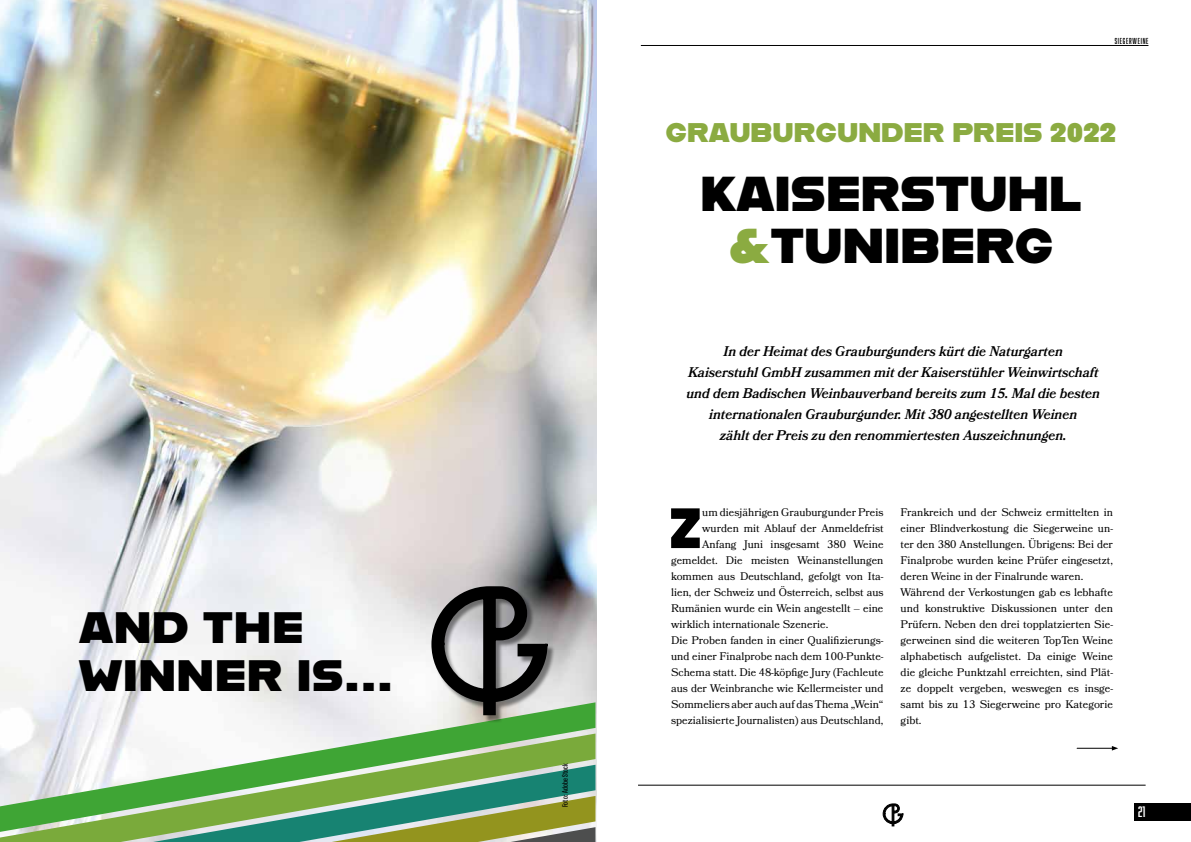
<style>
.page{position:relative;width:1191px;height:842px;background:#fff}
.page>*{position:absolute;margin:0;border:0;box-sizing:border-box;transform-origin:0 0}
.t1{font:56.7px "Alfarn";color:#000}
.t2{font:49px/52px "Alfarn";color:#000;text-align:center}
.t3{font:44px/48px "Alfarn";letter-spacing:.02em;color:#000}
.t4{font:27px "Alfarn";color:#8bab41}
.t5{font:italic 600 14px/21px "Bookmania";color:#000;text-align:center;scale:.95 1}
.t6{font:14px "Abolition";color:#fff}
.t7{font:11px/16px "Bookmania";color:#000}
.t8{font:500 8px "Antarctican Headline";letter-spacing:.02em;color:#000;scale:.95 1}
.t9{font:8px "Abolition";letter-spacing:.1em;color:#000;scale:.95 1}
.s1{color:#8bab41}
</style>
<div class="page">
<div style="left:1134px;top:803px;width:57px;height:18px;background:#000"></div>
<hr style="left:638px;top:785px;width:507px;height:1px;background:#000">
<svg style="left:882px;top:803px;width:21px;height:23px"></svg>
<hr style="left:641px;top:45px;width:507px;height:1px;background:#000">
<img style="left:0;top:0;width:597px;height:842px">
<svg style="left:0;top:701px;width:595px;height:31px;fill:#f1f1f3"></svg>
<svg style="left:0;top:732px;width:595px;height:110px"></svg>
<svg style="left:153px;top:764px;width:442px;height:78px;background:#70a668"></svg>
<div style="left:433px;top:587px;width:122px;height:136px;background:#000;opacity:.45"></div>
<svg style="left:430px;top:585px;width:119px;height:131px;background:#757575"></svg>
<hr style="left:1077px;top:748px;width:36px;height:1px;background:#000">
<svg style="left:1111px;top:746px;width:7px;height:4px"></svg>
<h3 class="t3" style="left:79px;top:601px;width:315px">AND THE<br>WINNER IS...</h3>
<p class="t8" style="left:559px;top:807px;width:48px;rotate:-90deg">Foto: Adobe Stock</p>
<p class="t9" style="left:1114px;top:36px;width:37px">SIEGERWEINE</p>
<h3 class="t4" style="left:665px;top:117px;width:452px">GRAUBURGUNDER PREIS 2022</h3>
<h2 class="t2" style="left:700px;top:166px;width:382px">KAISERSTUHL <span class="s1">&amp;</span>TUNIBERG</h2>
<p class="t5" style="left:686px;top:341px;width:437px">In der Heimat des Grauburgunders kürt die Naturgarten<br>Kaiserstuhl GmbH zusammen mit der Kaiserstühler Weinwirtschaft und dem Badischen Weinbauverband bereits zum 15. Mal die besten internationalen Grauburgunder. Mit 380 angestellten Weinen<br>zählt der Preis zu den renommiertesten Auszeichnungen.</p>
<h1 class="t1" style="left:669px;top:494px;width:33px">Z</h1>
<p class="t7" style="left:702px;top:504px;width:183px">um diesjährigen Grauburgunder Preis</p>
<p class="t7" style="left:702px;top:520px;width:183px">wurden mit Ablauf der Anmeldefrist</p>
<p class="t7" style="left:702px;top:536px;width:183px">Anfang Juni insgesamt 380 Weine</p>
<p class="t7" style="left:671px;top:552px;width:214px">gemeldet. Die meisten Weinanstellungen</p>
<p class="t7" style="left:671px;top:568px;width:214px">kommen aus Deutschland, gefolgt von Ita-</p>
<p class="t7" style="left:671px;top:584px;width:214px">lien, der Schweiz und Österreich, selbst aus</p>
<p class="t7" style="left:671px;top:600px;width:214px">Rumänien wurde ein Wein angestellt – eine</p>
<p class="t7" style="left:671px;top:616px;width:159px">wirklich internationale Szenerie.</p>
<p class="t7" style="left:671px;top:632px;width:214px">Die Proben fanden in einer Qualifizierungs-</p>
<p class="t7" style="left:671px;top:648px;width:214px">und einer Finalprobe nach dem 100-Punkte-</p>
<p class="t7" style="left:671px;top:664px;width:214px">Schema statt. Die 48-köpfige Jury (Fachleute</p>
<p class="t7" style="left:671px;top:680px;width:214px">aus der Weinbranche wie Kellermeister und</p>
<p class="t7" style="left:671px;top:696px;width:214px">Sommeliers aber auch auf das Thema „Wein“</p>
<p class="t7" style="left:671px;top:712px;width:214px">spezialisierte Journalisten) aus Deutschland,</p>
<p class="t7" style="left:900px;top:504px;width:214px">Frankreich und der Schweiz ermittelten in einer Blindverkostung die Siegerweine un&shy;ter den 380 Anstellungen. Übrigens: Bei der Finalprobe wurden keine Prüfer eingesetzt, deren Weine in der Finalrunde waren.<br>Während der Verkostungen gab es lebhafte und konstruktive Diskussionen unter den Prüfern. Neben den drei topplatzierten Sie&shy;gerweinen sind die weiteren TopTen Weine alphabetisch aufgelistet. Da einige Weine die gleiche Punktzahl erreichten, sind Plät&shy;ze doppelt vergeben, weswegen es insge&shy;samt bis zu 13 Siegerweine pro Kategorie gibt.</p>
<p class="t6" style="left:1138px;top:803px;width:9px">21</p>
</div>
